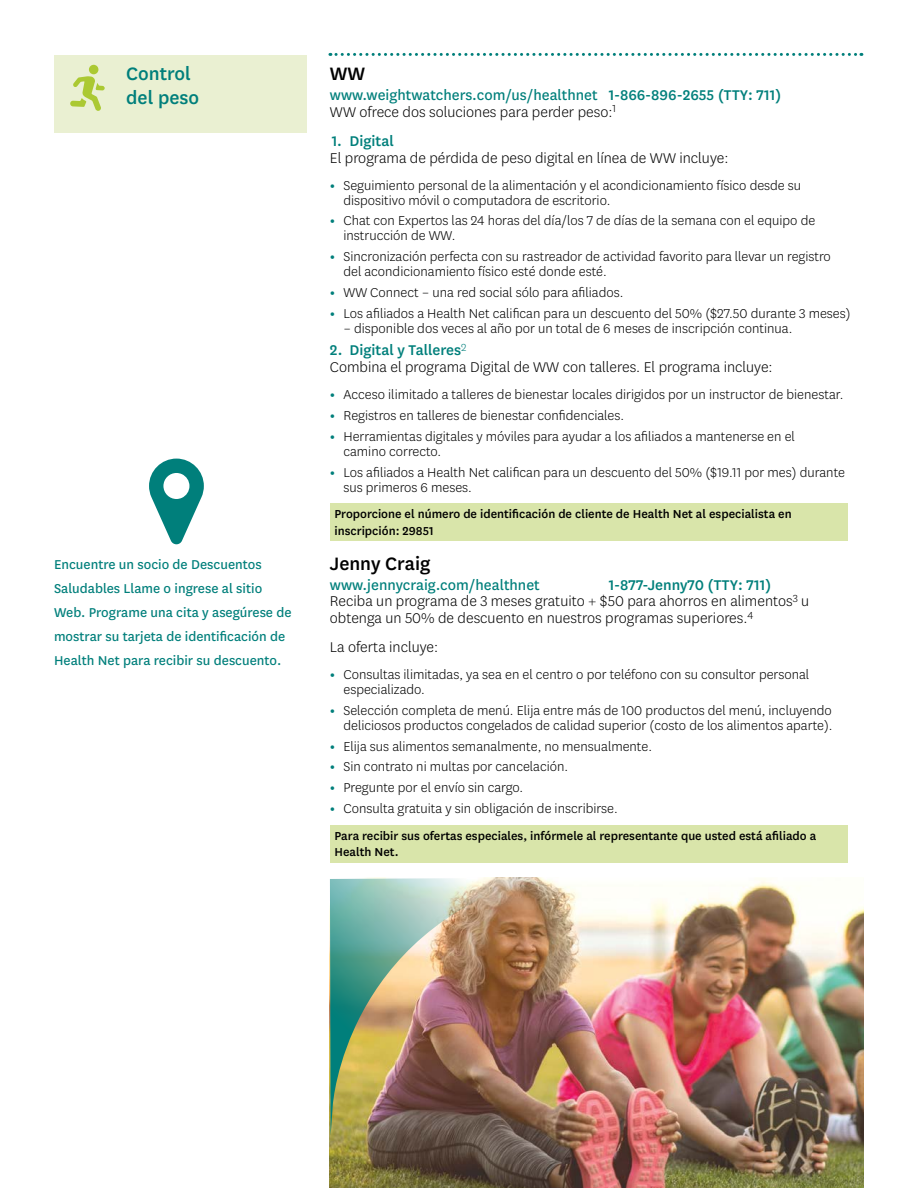
<style>
.page{position:relative;width:918px;height:1188px;background:#fff}
.page>*{position:absolute;margin:0;border:0;box-sizing:border-box;transform-origin:0 0}
.t1{font:500 21px/24px "Centene Sans";color:#007f7b}
.t2{font:500 21px "Centene Sans";color:#000}
.t3{font:300 16.5px/17px "Centene Sans";color:#000}
.t4{font:16.5px "Centene Sans";color:#007f7b}
.t5{font:500 16.5px "Centene Sans";color:#007f7b}
.t6{font:300 15px/14.9px "Centene Sans";color:#000}
.t7{font:15px/24px "Centene Sans";color:#007f7b}
.t8{font:500 13.5px/16.5px "Centene Sans";color:#000}
.s1{font-weight:500}
.s2{font-weight:700;color:#007f7b}
</style>
<div class="page">
<div style="left:330px;top:504px;width:517px;height:37px;background:#d9e5aa"></div>
<div style="left:330px;top:825px;width:517px;height:37px;background:#d9e5aa"></div>
<svg style="left:330px;top:53px;width:532px;height:3px"></svg>
<div style="left:54px;top:55px;width:252px;height:78px;background:#eaf0d2"></div>
<div style="left:89px;top:65px;width:10px;height:9px;background:#abc932;border-radius:50%"></div>
<svg style="left:70px;top:76px;width:35px;height:35px"></svg>
<svg style="left:149px;top:459px;width:55px;height:85px"></svg>
<img style="left:330px;top:878px;width:534px;height:310px">
<img style="left:330px;top:878px;width:205px;height:258px">
<h3 class="t1" style="left:126px;top:60px;width:74px">Control del peso</h3>
<h4 class="t2" style="left:330px;top:59px;width:37px">WW</h4>
<p class="t4" style="left:330px;top:84px;width:453px">www.weightwatchers.com/us/healthnet <span class="s1">1-866-896-2655 (TTY: 711)</span></p>
<p class="t3" style="left:330px;top:103px;width:288px">WW ofrece dos soluciones para perder peso:<sup>1</sup></p>
<h5 class="t5" style="left:332px;top:130px;width:63px">1. Digital</h5>
<p class="t3" style="left:330px;top:149px;width:400px">El programa de pérdida de peso digital en línea de WW incluye:</p>
<p class="t6" style="left:343px;top:177px;width:459px;text-indent:-14px"><span class="s2">•</span> Seguimiento personal de la alimentación y el acondicionamiento físico desde su dispositivo móvil o computadora de escritorio.</p>
<p class="t6" style="left:343px;top:213px;width:473px;text-indent:-14px"><span class="s2">•</span> Chat con Expertos las 24 horas del día/los 7 de días de la semana con el equipo de instrucción de WW.</p>
<p class="t6" style="left:343px;top:249px;width:489px;text-indent:-14px"><span class="s2">•</span> Sincronización perfecta con su rastreador de actividad favorito para llevar un registro del acondicionamiento físico esté donde esté.</p>
<p class="t6" style="left:330px;top:284px;width:295px"><span class="s2">•</span> WW Connect – una red social sólo para afiliados.</p>
<p class="t6" style="left:330px;top:305px;width:522px"><span class="s2">•</span> Los afiliados a Health Net califican para un descuento del 50% ($27.50 durante 3 meses)</p>
<p class="t6" style="left:343px;top:320px;width:450px">– disponible dos veces al año por un total de 6 meses de inscripción continua.</p>
<h4 class="t5" style="left:330px;top:339px;width:138px">2. Digital y Talleres<sup>2</sup></h4>
<p class="t3" style="left:330px;top:358px;width:444px">Combina el programa Digital de WW con talleres. El programa incluye:</p>
<p class="t6" style="left:330px;top:387px;width:515px"><span class="s2">•</span> Acceso ilimitado a talleres de bienestar locales dirigidos por un instructor de bienestar.</p>
<p class="t6" style="left:330px;top:408px;width:296px"><span class="s2">•</span> Registros en talleres de bienestar confidenciales.</p>
<p class="t6" style="left:343px;top:429px;width:453px;text-indent:-14px"><span class="s2">•</span> Herramientas digitales y móviles para ayudar a los afiliados a mantenerse en el camino correcto.</p>
<p class="t6" style="left:343px;top:464px;width:503px;text-indent:-14px"><span class="s2">•</span> Los afiliados a Health Net califican para un descuento del 50% ($19.11 por mes) durante sus primeros 6 meses.</p>
<p class="t8" style="left:334px;top:505px;width:459px">Proporcione el número de identificación de cliente de Health Net al especialista en inscripción: 29851</p>
<p class="t7" style="left:54px;top:552px;width:239px">Encuentre un socio de Descuentos Saludables Llame o ingrese al sitio Web. Programe una cita y asegúrese de mostrar su tarjeta de identificación de Health Net para recibir su descuento.</p>
<h4 class="t2" style="left:330px;top:549px;width:102px">Jenny Craig</h4>
<p class="t4" style="left:330px;top:573px;width:211px">www.jennycraig.com/healthnet</p>
<p class="t5" style="left:609px;top:573px;width:164px">1-877-Jenny70 (TTY: 711)</p>
<p class="t3" style="left:330px;top:592px;width:481px">Reciba un programa de 3 meses gratuito + $50 para ahorros en alimentos<sup>3</sup> u obtenga un 50% de descuento en nuestros programas superiores.<sup>4</sup></p>
<p class="t3" style="left:330px;top:638px;width:110px">La oferta incluye:</p>
<p class="t6" style="left:343px;top:667px;width:467px;text-indent:-14px"><span class="s2">•</span> Consultas ilimitadas, ya sea en el centro o por teléfono con su consultor personal especializado.</p>
<p class="t6" style="left:330px;top:702px;width:504px;text-align:right"><span class="s2">•</span> Selección completa de menú. Elija entre más de 100 productos del menú, incluyendo deliciosos productos congelados de calidad superior (costo de los alimentos aparte).</p>
<p class="t6" style="left:330px;top:738px;width:324px"><span class="s2">•</span> Elija sus alimentos semanalmente, no mensualmente.</p>
<p class="t6" style="left:330px;top:759px;width:240px"><span class="s2">•</span> Sin contrato ni multas por cancelación.</p>
<p class="t6" style="left:330px;top:780px;width:195px"><span class="s2">•</span> Pregunte por el envío sin cargo.</p>
<p class="t6" style="left:330px;top:801px;width:289px"><span class="s2">•</span> Consulta gratuita y sin obligación de inscribirse.</p>
<p class="t8" style="left:334px;top:827px;width:483px">Para recibir sus ofertas especiales, infórmele al representante que usted está afiliado a<br>Health Net.</p>
</div>
